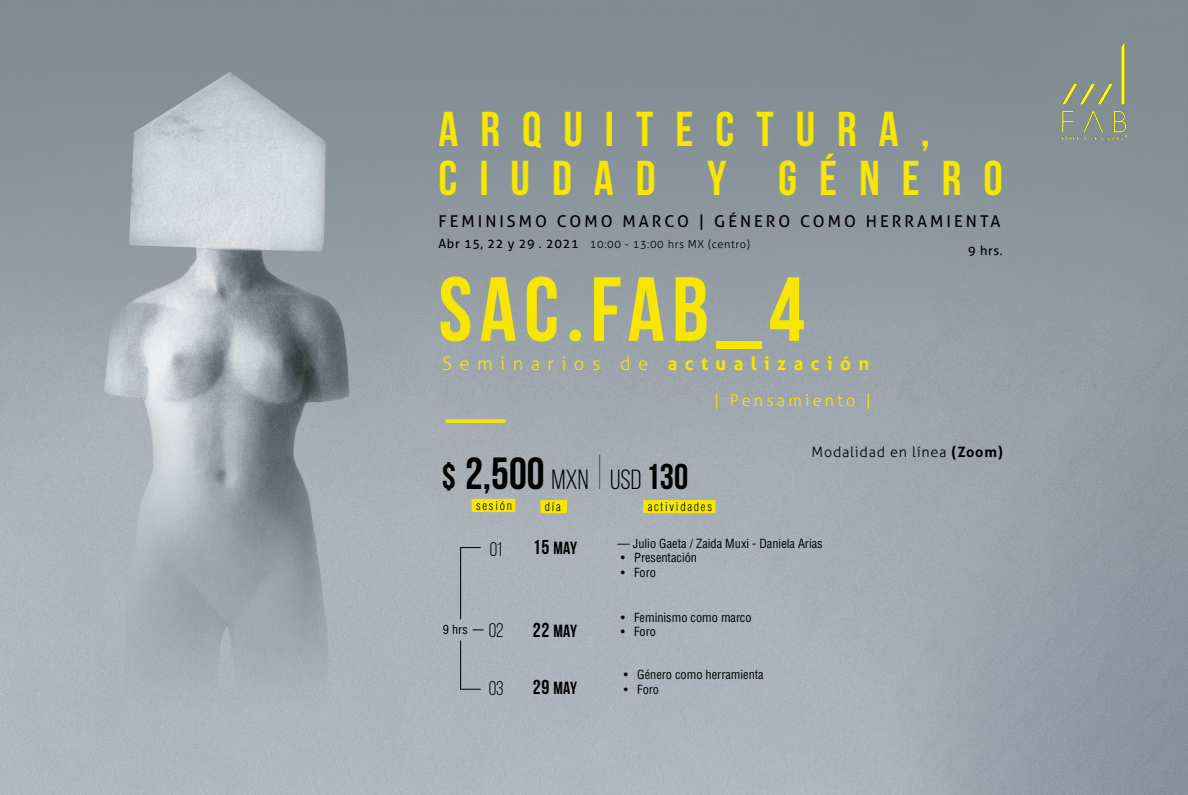
<style>
.page{position:relative;width:1188px;height:795px;background:#fff}
.page>*{position:absolute;margin:0;border:0;box-sizing:border-box;transform-origin:0 0}
.t1{font:700 90.75px "Bebas Neue";letter-spacing:.08em;color:#f7e600}
.t2{font:700 48.9px/48.9px "Bebas Neue";letter-spacing:.45em;color:#f7e600}
.t3{font:27.75px "Bebas Neue";color:#000}
.t4{font:19.65px "Bebas Neue";color:#000}
.t5{font:700 18.6px "Aller";letter-spacing:.4em;color:#f7e600}
.t6{font:700 17.55px "Bebas Neue";color:#000}
.t7{font:16.35px "Aller";letter-spacing:.185em;color:#000}
.t8{font:300 16.2px "Aller";letter-spacing:.2em;color:#f7e600}
.t9{font:300 14.4px "Aller";letter-spacing:.05em;color:#000}
.t10{font:12.75px "Aller";color:#000}
.t11{font:condensed 12.3px "Helvetica LT Std";color:#000}
.t12{font:300 condensed 12px "Helvetica LT Std";letter-spacing:.15em;color:#000}
.t13{font:300 11.1px "Aller";letter-spacing:.05em;color:#000}
.s1{font-weight:400;font-size:12.75px}
.s2{font-family:"Myriad Arabic"}
.s3{font-weight:300}
.s4{font-weight:700;font-size:36px}
.s5{font-weight:700;font-size:45px}
.s6{font-weight:100;font-size:48.9px}
.s7{font-weight:700;font-size:35.85px}
.s8{font-weight:700}
.s9{font-size:20.1px}
</style>
<div class="page">
<img style="left:0;top:0;width:1188px;height:795px">
<svg style="left:446px;top:419px;width:59px;height:4px"></svg>
<div style="left:472px;top:499px;width:43px;height:13px;background:#f7e600"></div>
<div style="left:540px;top:500px;width:27px;height:13px;background:#f7e600"></div>
<div style="left:643px;top:500px;width:72px;height:13px;background:#f7e600"></div>
<img style="left:1062px;top:42px;width:64px;height:97px">
<svg style="left:460px;top:547px;width:21px;height:73px;background:#a0a8af"></svg>
<svg style="left:460px;top:640px;width:21px;height:49px"></svg>
<p class="t2" style="left:439px;top:104px;width:566px">ARQUITECTURA,<br>CIUDAD Y GÉNERO</p>
<p class="t7" style="left:439px;top:211px;width:564px">FEMINISMO COMO MARCO | GÉNERO COMO HERRAMIENTA</p>
<p class="t13" style="left:439px;top:237px;width:313px"><span class="s1">Abr 15, 22 y 29 . 2021</span> 10:00 - 13:00 hrs MX (centro)</p>
<p class="t10" style="left:968px;top:242px;width:36px">9 hrs.</p>
<p class="t1" style="left:439px;top:260px;width:368px">SAC<span class="s2">.</span>FAB_4</p>
<p class="t5" style="left:442px;top:351px;width:429px"><span class="s3">Seminarios de</span> actualización</p>
<p class="t8" style="left:714px;top:390px;width:158px">| Pensamiento |</p>
<p class="t3" style="left:442px;top:464px;width:248px"><span class="s4">$</span> <span class="s5">2,500</span> MXN <span class="s6">|</span> USD <span class="s7">130</span></p>
<p class="t9" style="left:812px;top:443px;width:193px">Modalidad en línea <span class="s8">(Zoom)</span></p>
<p class="t12" style="left:476px;top:498px;width:38px">sesión</p>
<p class="t12" style="left:545px;top:499px;width:17px">día</p>
<p class="t12" style="left:648px;top:499px;width:66px">actividades</p>
<p class="t4" style="left:490px;top:538px;width:14px">01</p>
<p class="t11" style="left:618px;top:536px;width:207px">— Julio Gaeta / Zaida Muxi - Daniela Arias</p>
<p class="t11" style="left:621px;top:550px;width:78px">• Presentación</p>
<p class="t11" style="left:621px;top:565px;width:37px">• Foro</p>
<p class="t6" style="left:533px;top:538px;width:46px"><span class="s9">15</span> MAY</p>
<p class="t11" style="left:443px;top:622px;width:26px">9 hrs</p>
<p class="t4" style="left:489px;top:620px;width:16px">02</p>
<p class="t4" style="left:489px;top:677px;width:16px">03</p>
<p class="t6" style="left:533px;top:621px;width:46px"><span class="s9">22</span> MAY</p>
<p class="t6" style="left:533px;top:678px;width:46px"><span class="s9">29</span> MAY</p>
<p class="t11" style="left:621px;top:610px;width:132px">• Feminismo como marco</p>
<p class="t11" style="left:621px;top:624px;width:37px">• Foro</p>
<p class="t11" style="left:624px;top:667px;width:141px">• Género como herramienta</p>
<p class="t11" style="left:624px;top:681px;width:37px">• Foro</p>
</div>
